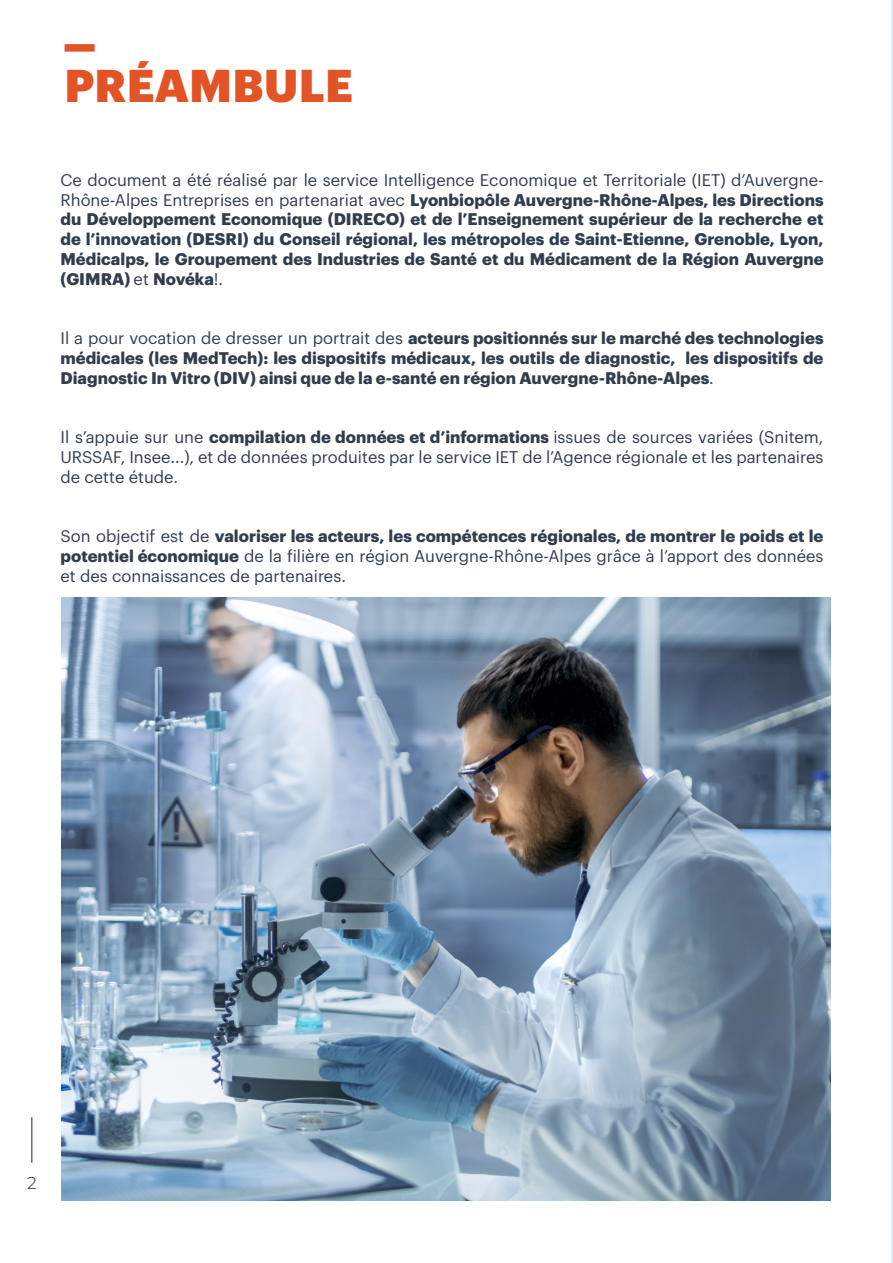
<style>
.page{position:relative;width:893px;height:1263px;background:#fff}
.page>*{position:absolute;margin:0;border:0;box-sizing:border-box;transform-origin:0 0}
.t1{font:900 45px "Graphik";letter-spacing:.005em;color:#e25425}
.t2{font:300 17.25px "Montserrat";color:#233336}
.t3{font:700 16.5px/19.8px "Graphik";color:#313d4d;text-align:justify}
.t4{font:16.5px/19.8px "Graphik";color:#313d4d;text-align:justify}
.s1{font-weight:400}
.s2{font-weight:700}
</style>
<div class="page">
<hr style="left:31px;top:1117px;width:1px;height:46px;background:#233336">
<img style="left:62px;top:597px;width:769px;height:603px">
<hr style="left:892px;top:0;width:1px;height:1263px;background:#8fb8cb">
<div style="left:65px;top:44px;width:30px;height:8px;background:#e25425"></div>
<h1 class="t1" style="left:65px;top:50px;width:290px">PRÉAMBULE</h1>
<p class="t3" style="left:60px;top:168px;width:765px"><span class="s1">Ce document a été réalisé par le service Intelligence Economique et Territoriale (IET) d’Auvergne-Rhône-Alpes Entreprises en partenariat avec</span> Lyonbiopôle Auvergne-Rhône-Alpes, les Directions du Développement Economique (DIRECO) et de l’Enseignement supérieur de la recherche et de l’innovation (DESRI) du Conseil régional, les métropoles de Saint-Etienne, Grenoble, Lyon, Médicalps, le Groupement des Industries de Santé et du Médicament de la Région Auvergne (GIMRA) <span class="s1">et</span> Novéka<span class="s1">!.</span></p>
<p class="t3" style="left:60px;top:327px;width:764px"><span class="s1">Il a pour vocation de dresser un portrait des</span> acteurs positionnés sur le marché des technologies médicales (les MedTech): les dispositifs médicaux, les outils de diagnostic, les dispositifs de Diagnostic In Vitro (DIV) ainsi que de la e-santé en région Auvergne-Rhône-Alpes<span class="s1">.</span></p>
<p class="t4" style="left:60px;top:426px;width:765px">Il s’appuie sur une <span class="s2">compilation de données et d’informations</span> issues de sources variées (Snitem, URSSAF, Insee...), et de données produites par le service IET de l’Agence régionale et les partenaires de cette étude.</p>
<p class="t4" style="left:60px;top:525px;width:764px">Son objectif est de <span class="s2">valoriser les acteurs, les compétences régionales, de montrer le poids et le potentiel économique</span> de la filière en région Auvergne-Rhône-Alpes grâce à l’apport des données et des connaissances de partenaires.</p>
<p class="t2" style="left:27px;top:1171px;width:11px">2</p>
</div>
